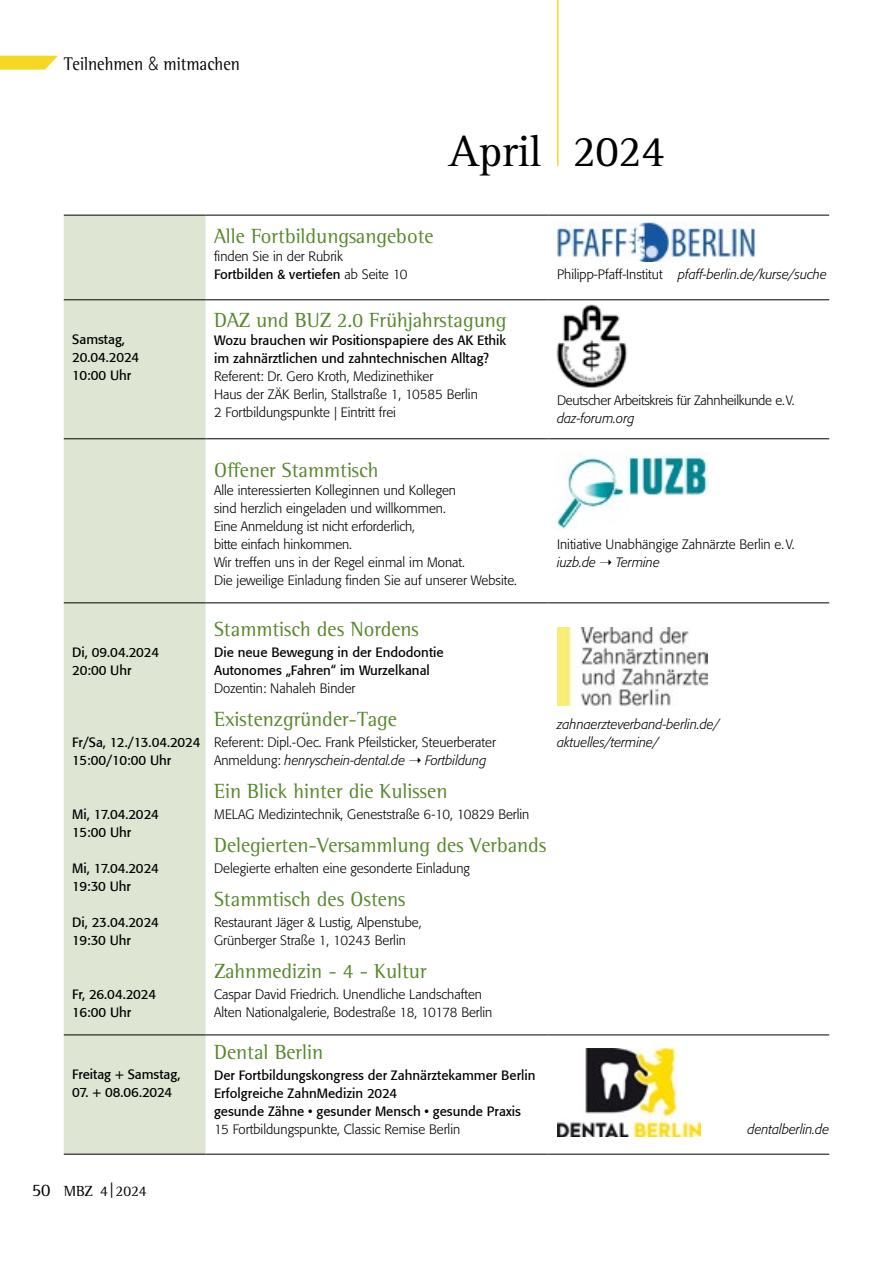
<style>
.page{position:relative;width:893px;height:1263px;background:#fff}
.page>*{position:absolute;margin:0;border:0;box-sizing:border-box;transform-origin:0 0}
.t1{font:45px "Rotis Serif Pro";letter-spacing:-.01em;color:#000}
.t2{font:21px "Rotis Semi Serif Pro";color:#55882b}
.t3{font:18.75px "Rotis Semi Serif Pro";color:#000;scale:.9 1}
.t4{font:15px "Rotis Semi Serif Pro";color:#000}
.t5{font:300 13.5px/18px "Formata";color:#000}
.t6{font:13.5px/18px "Formata";color:#000}
.t7{font:italic 300 13.5px/18px "Formata";color:#000}
.t8{font:300 13.5px "Formata";letter-spacing:-.02em;color:#000}
.s1{font-family:"Roboto";font-weight:300}
.s2{font-weight:400}
.s3{font-style:normal}
.s4{font-style:italic}
.s5{font-size:18px}
</style>
<div class="page">
<svg style="left:0;top:56px;width:58px;height:14px"></svg>
<div style="left:64px;top:216px;width:142px;height:938px;background:#dee5d3"></div>
<hr style="left:64px;top:215px;width:142px;height:1px;background:#000">
<hr style="left:206px;top:215px;width:343px;height:1px;background:#000">
<hr style="left:549px;top:215px;width:280px;height:1px;background:#000">
<hr style="left:64px;top:300px;width:142px;height:1px;background:#000">
<hr style="left:64px;top:438px;width:142px;height:1px;background:#000">
<hr style="left:206px;top:300px;width:343px;height:1px;background:#000">
<hr style="left:549px;top:300px;width:280px;height:1px;background:#000">
<hr style="left:206px;top:438px;width:343px;height:1px;background:#000">
<hr style="left:549px;top:438px;width:280px;height:1px;background:#000">
<hr style="left:64px;top:603px;width:142px;height:1px;background:#000">
<hr style="left:206px;top:603px;width:343px;height:1px;background:#000">
<hr style="left:549px;top:603px;width:280px;height:1px;background:#000">
<hr style="left:64px;top:1154px;width:142px;height:1px;background:#000">
<hr style="left:206px;top:1154px;width:343px;height:1px;background:#000">
<hr style="left:549px;top:1154px;width:280px;height:1px;background:#000">
<hr style="left:64px;top:1035px;width:142px;height:1px;background:#000">
<hr style="left:206px;top:1035px;width:343px;height:1px;background:#000">
<hr style="left:549px;top:1035px;width:280px;height:1px;background:#000">
<img style="left:555px;top:454px;width:153px;height:75px">
<img style="left:555px;top:222px;width:201px;height:39px">
<img style="left:557px;top:627px;width:150px;height:79px">
<img style="left:556px;top:304px;width:71px;height:83px">
<hr style="left:557px;top:0;width:1px;height:166px;background:#f4d821">
<img style="left:558px;top:1048px;width:142px;height:89px">
<h3 class="t3" style="left:64px;top:52px;width:197px">Teilnehmen <span class="s1">&amp;</span> mitmachen</h3>
<h1 class="t1" style="left:449px;top:124px;width:217px">April 2024</h1>
<h2 class="t2" style="left:214px;top:223px;width:221px">Alle Fortbildungsangebote</h2>
<p class="t5" style="left:214px;top:247px;width:195px">finden Sie in der Rubrik<br><span class="s2">Fortbilden &amp; vertiefen</span> ab Seite 10</p>
<p class="t7" style="left:557px;top:265px;width:271px"><span class="s3">Philipp-Pfaff-Institut</span> pfaff-berlin.de/kurse/suche</p>
<p class="t6" style="left:72px;top:331px;width:68px">Samstag,<br>20.04.2024<br>10:00 Uhr</p>
<h2 class="t2" style="left:214px;top:307px;width:294px">DAZ und BUZ 2.0 Frühjahrstagung</h2>
<p class="t6" style="left:214px;top:331px;width:294px">Wozu brauchen wir Positionspapiere des AK Ethik im zahnärztlichen und zahntechnischen Alltag?</p>
<p class="t5" style="left:214px;top:368px;width:265px">Referent: Dr. Gero Kroth, Medizinethiker<br>Haus der ZÄK Berlin, Stallstraße 1, 10585 Berlin<br>2 Fortbildungspunkte | Eintritt frei</p>
<p class="t8" style="left:557px;top:392px;width:239px">Deutscher Arbeitskreis für Zahnheilkunde e.V.</p>
<p class="t7" style="left:557px;top:409px;width:79px">daz-forum.org</p>
<p class="t6" style="left:72px;top:643px;width:88px">Di, 09.04.2024<br>20:00 Uhr</p>
<p class="t6" style="left:72px;top:733px;width:130px">Fr/Sa, 12./13.04.2024<br>15:00/10:00 Uhr</p>
<p class="t6" style="left:72px;top:805px;width:88px">Mi, 17.04.2024<br>15:00 Uhr</p>
<p class="t6" style="left:72px;top:859px;width:88px">Mi, 17.04.2024<br>19:30 Uhr</p>
<p class="t6" style="left:72px;top:913px;width:88px">Di, 23.04.2024<br>19:30 Uhr</p>
<p class="t6" style="left:72px;top:985px;width:85px">Fr, 26.04.2024<br>16:00 Uhr</p>
<p class="t6" style="left:72px;top:1066px;width:110px">Freitag + Samstag,</p>
<p class="t6" style="left:72px;top:1084px;width:102px">07. + 08.06.2024</p>
<h2 class="t2" style="left:214px;top:457px;width:166px">Offener Stammtisch</h2>
<p class="t5" style="left:214px;top:481px;width:304px">Alle interessierten Kolleginnen und Kollegen<br>sind herzlich eingeladen und willkommen.<br>Eine Anmeldung ist nicht erforderlich,<br>bitte einfach hinkommen.<br>Wir treffen uns in der Regel einmal im Monat.<br>Die jeweilige Einladung finden Sie auf unserer Website.</p>
<p class="t5" style="left:557px;top:535px;width:239px">Initiative Unabhängige Zahnärzte Berlin e.V. <span class="s4">iuzb.de</span> ➝ <span class="s4">Termine</span></p>
<h2 class="t2" style="left:214px;top:616px;width:206px">Stammtisch des Nordens</h2>
<p class="t6" style="left:214px;top:643px;width:231px">Die neue Bewegung in der Endodontie<br>Autonomes „Fahren“ im Wurzelkanal</p>
<p class="t5" style="left:214px;top:679px;width:143px">Dozentin: Nahaleh Binder</p>
<h2 class="t2" style="left:214px;top:706px;width:185px">Existenzgründer-Tage</h2>
<p class="t5" style="left:214px;top:733px;width:283px">Referent: Dipl.-Oec. Frank Pfeilsticker, Steuerberater<br>Anmeldung: <span class="s4">henryschein-dental.de</span> ➝ <span class="s4">Fortbildung</span></p>
<h2 class="t2" style="left:214px;top:778px;width:235px">Ein Blick hinter die Kulissen</h2>
<p class="t5" style="left:214px;top:805px;width:317px">MELAG Medizintechnik, Geneststraße 6-10, 10829 Berlin</p>
<h2 class="t2" style="left:214px;top:832px;width:334px">Delegierten-Versammlung des Verbands</h2>
<p class="t5" style="left:214px;top:859px;width:257px">Delegierte erhalten eine gesonderte Einladung</p>
<h2 class="t2" style="left:214px;top:886px;width:193px">Stammtisch des Ostens</h2>
<p class="t5" style="left:214px;top:913px;width:209px">Restaurant Jäger &amp; Lustig, Alpenstube,<br>Grünberger Straße 1, 10243 Berlin</p>
<h2 class="t2" style="left:214px;top:958px;width:214px">Zahnmedizin - 4 - Kultur</h2>
<p class="t5" style="left:214px;top:985px;width:280px">Caspar David Friedrich. Unendliche Landschaften<br>Alten Nationalgalerie, Bodestraße 18, 10178 Berlin</p>
<p class="t7" style="left:557px;top:715px;width:164px">zahnaerzteverband-berlin.de/ aktuelles/termine/</p>
<h2 class="t2" style="left:214px;top:1039px;width:111px">Dental Berlin</h2>
<p class="t6" style="left:214px;top:1066px;width:323px">Der Fortbildungskongress der Zahnärztekammer Berlin<br>Erfolgreiche ZahnMedizin 2024<br>gesunde Zähne • gesunder Mensch • gesunde Praxis</p>
<p class="t5" style="left:214px;top:1121px;width:248px">15 Fortbildungspunkte, Classic Remise Berlin</p>
<p class="t7" style="left:748px;top:1120px;width:83px">dentalberlin.de</p>
<p class="t4" style="left:32px;top:1182px;width:116px"><span class="s5">50</span> MBZ 4|2024</p>
</div>
